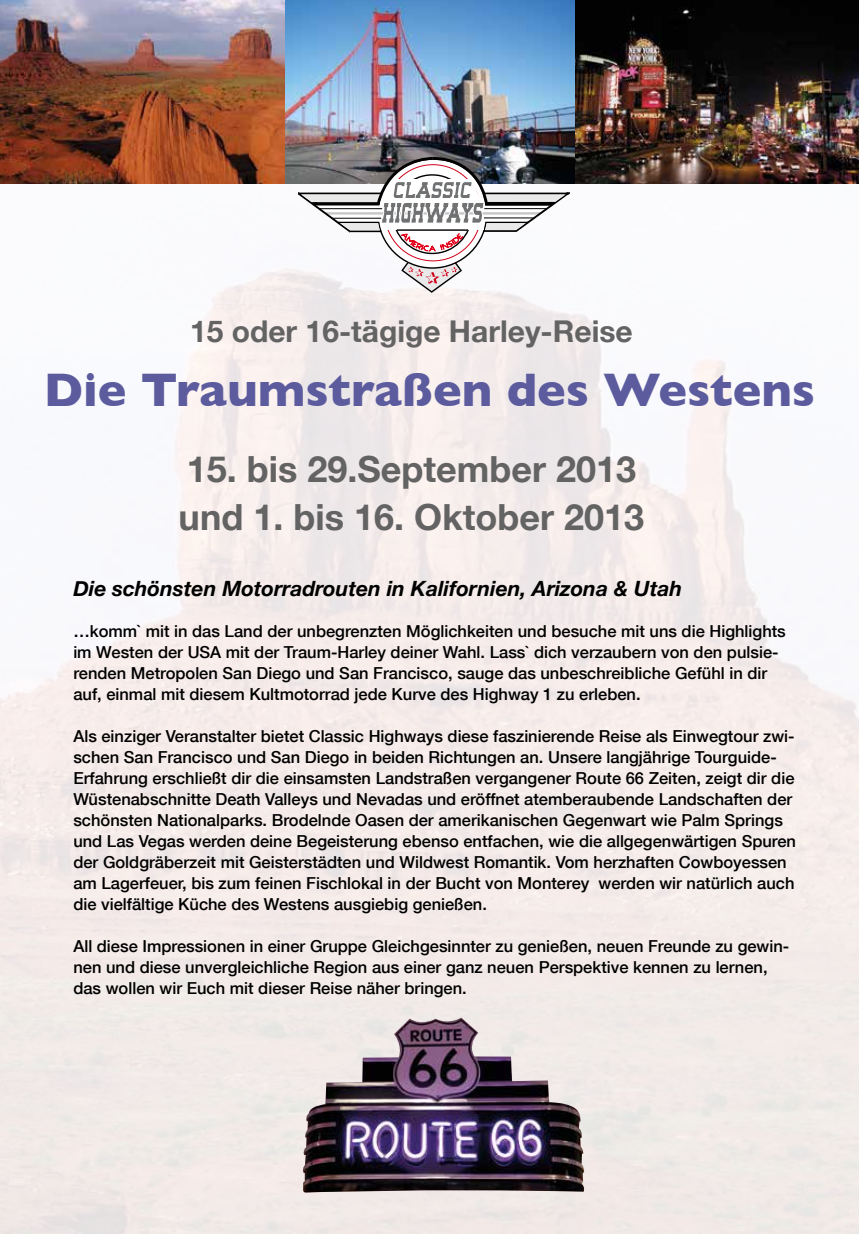
<style>
.page{position:relative;width:859px;height:1234px;background:#fff}
.page>*{position:absolute;margin:0;border:0;box-sizing:border-box;transform-origin:0 0}
.t1{font:700 48px "Gill Sans";color:#5b5b9e}
.t2{font:700 36px/48px "Helvetica Neue";color:#646363}
.t3{font:700 30px "Helvetica Neue";color:#646363}
.t4{font:italic 700 21px "Helvetica Neue";color:#000}
.t5{font:500 16.5px/21px "Helvetica Neue";color:#000}
</style>
<div class="page">
<img style="left:0;top:183px;width:859px;height:1050px">
<img style="left:0;top:0;width:286px;height:183px">
<img style="left:286px;top:0;width:573px;height:183px">
<svg style="left:298px;top:155px;width:273px;height:139px"></svg>
<img style="left:302px;top:1017px;width:284px;height:175px">
<h3 class="t3" style="left:190px;top:313px;width:444px">15 oder 16-tägige Harley-Reise</h3>
<h1 class="t1" style="left:44px;top:362px;width:773px">Die Traumstraßen des Westens</h1>
<h2 class="t2" style="left:179px;top:444px;width:467px">15. bis 29.September 2013 und 1. bis 16. Oktober 2013</h2>
<p class="t4" style="left:73px;top:575px;width:611px">Die schönsten Motorradrouten in Kalifornien, Arizona &amp; Utah</p>
<p class="t5" style="left:73px;top:620px;width:714px">…komm` mit in das Land der unbegrenzten Möglichkeiten und besuche mit uns die Highlights im Westen der USA mit der Traum-Harley deiner Wahl. Lass` dich verzaubern von den pulsie&shy;renden Metropolen San Diego und San Francisco, sauge das unbeschreibliche Gefühl in dir auf, einmal mit diesem Kultmotorrad jede Kurve des Highway 1 zu erleben.</p>
<p class="t5" style="left:73px;top:725px;width:724px">Als einziger Veranstalter bietet Classic Highways diese faszinierende Reise als Einwegtour zwi&shy;schen San Francisco und San Diego in beiden Richtungen an. Unsere langjährige Tourguide-Erfahrung erschließt dir die einsamsten Landstraßen vergangener Route 66 Zeiten, zeigt dir die Wüstenabschnitte Death Valleys und Nevadas und eröffnet atemberaubende Landschaften der schönsten Nationalparks. Brodelnde Oasen der amerikanischen Gegenwart wie Palm Springs und Las Vegas werden deine Begeisterung ebenso entfachen, wie die allgegenwärtigen Spuren der Goldgräberzeit mit Geisterstädten und Wildwest Romantik. Vom herzhaften Cowboyessen am Lagerfeuer, bis zum feinen Fischlokal in der Bucht von Monterey werden wir natürlich auch die vielfältige Küche des Westens ausgiebig genießen.</p>
<p class="t5" style="left:73px;top:935px;width:717px">All diese Impressionen in einer Gruppe Gleichgesinnter zu genießen, neuen Freunde zu gewin&shy;nen und diese unvergleichliche Region aus einer ganz neuen Perspektive kennen zu lernen, das wollen wir Euch mit dieser Reise näher bringen.</p>
</div>
